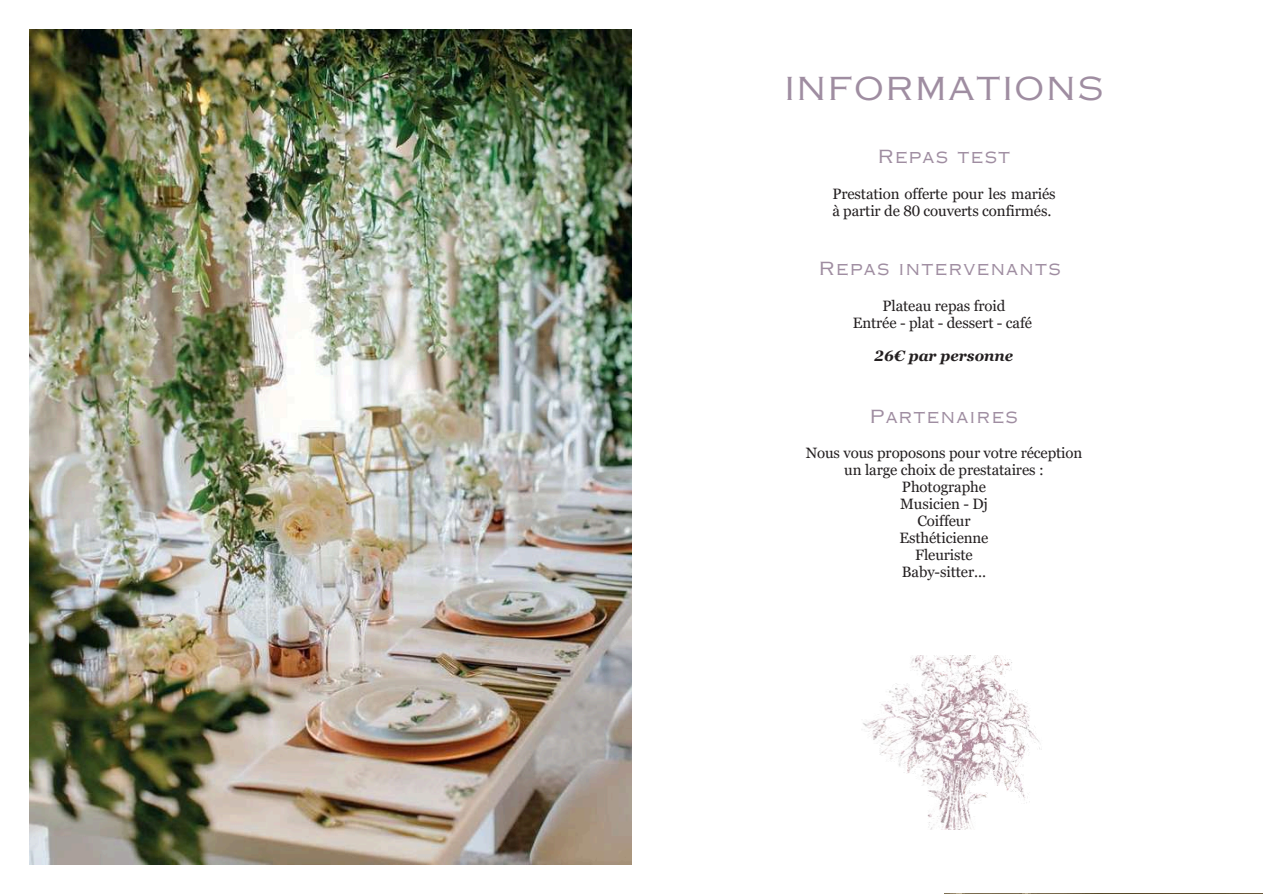
<style>
.page{position:relative;width:1263px;height:894px;background:#fff}
.page>*{position:absolute;margin:0;border:0;box-sizing:border-box;transform-origin:0 0}
.t1{font:31.5px "Copperplate Gothic LT Pro 32 AB";letter-spacing:.055em;color:#9f8da1}
.t2{font:18px "Copperplate Gothic LT Pro 32 AB";letter-spacing:.055em;color:#9f8da1}
.t3{font:15px/16.8px "Georgia Pro";letter-spacing:-.005em;color:#231f20;text-align:center}
.t4{font:italic 700 15px "Georgia Pro";color:#231f20}
</style>
<div class="page">
<img style="left:30px;top:30px;width:602px;height:833px">
<img style="left:863px;top:655px;width:179px;height:174px">
<img style="left:944px;top:893px;width:319px;height:1px">
<h1 class="t1" style="left:784px;top:77px;width:321px">INFORMATIONS</h1>
<p class="t2" style="left:878px;top:150px;width:134px">Repas test</p>
<p class="t3" style="left:832px;top:185px;width:225px;text-align:left">Prestation offerte pour les mariés à partir de 80 couverts confirmés.</p>
<p class="t2" style="left:819px;top:262px;width:244px">Repas intervenants</p>
<p class="t3" style="left:853px;top:297px;width:181px">Plateau repas froid<br>Entrée - plat - dessert - café</p>
<p class="t4" style="left:874px;top:347px;width:140px">26€ par personne</p>
<p class="t2" style="left:870px;top:409px;width:150px">Partenaires</p>
<p class="t3" style="left:806px;top:444px;width:278px">Nous vous proposons pour votre réception un large choix de prestataires :<br>Photographe<br>Musicien - Dj<br>Coiffeur<br>Esthéticienne<br>Fleuriste<br>Baby-sitter...</p>
</div>
